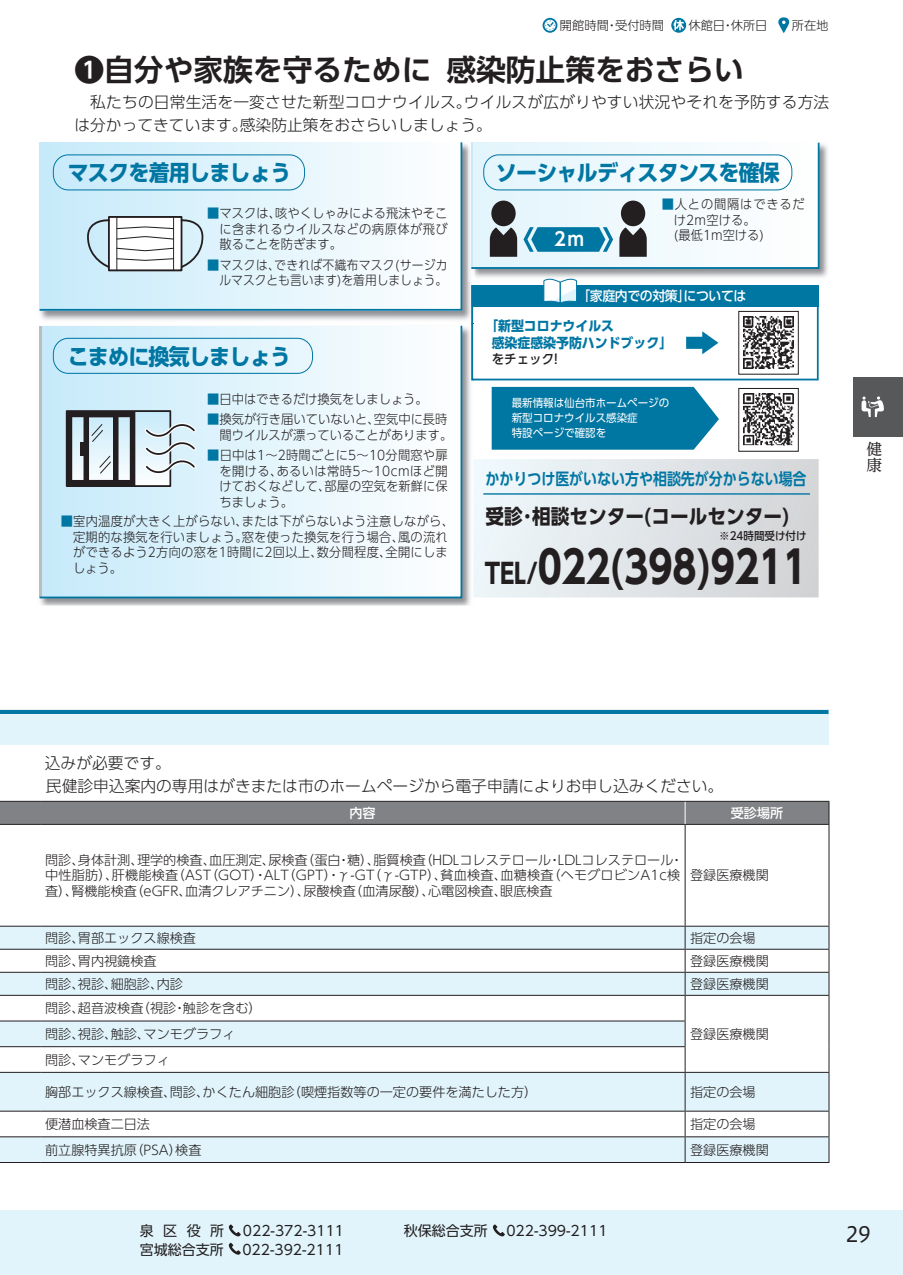
<style>
.page{position:relative;width:903px;height:1275px;background:#fff}
.page>*{position:absolute;margin:0;border:0;box-sizing:border-box;transform-origin:0 0}
.t1{font:700 44.27px "UD Shin Go Pro";color:#231f20;scale:.83 1}
.t2{font:700 29.75px "UD Shin Go Pro De";color:#231f20}
.t3{font:700 22.22px "UD Shin Go Pro";letter-spacing:-.035em;color:#0076a3;scale:.95 1}
.t4{font:21px "Hiragino UD Sans Std W4";color:#231f20}
.t5{font:700 20.3px "UD Shin Go Pro";color:#231f20;scale:.92 1}
.t6{font:700 18.55px "UD Shin Go Pro De";color:#fff;scale:.95 1}
.t7{font:700 16.28px "UD Shin Go Pro De";color:#0076a3;scale:.85 1}
.t8{font:300 15.75px/22.8px "UD Shin Go Pro";color:#231f20}
.t9{font:15.75px/15.8px "UD Reimin Pr 6";color:#231f20}
.t10{font:14px/19.2px "UD Shin Go Pro";color:#231f20}
.t11{font:700 13.65px/16.3px "UD Shin Go Pro";color:#0076a3;scale:.95 1}
.t12{font:500 13.65px "UD Shin Go Pro";letter-spacing:-.03em;color:#fff;scale:.95 1}
.t13{font:300 13.12px/15.8px "UD Shin Go Pro";color:#231f20}
.t14{font:500 13.12px "UD Shin Go Pro";color:#fff}
.t15{font:500 13.12px "UD Shin Go Pro";color:#231f20;scale:.95 1}
.t16{font:300 12.95px/15.6px "UD Shin Go Pro";letter-spacing:.005em;color:#231f20;text-align:justify;scale:.95 1}
.t17{font:300 12.95px/15.6px "UD Shin Go Pro";letter-spacing:.005em;color:#231f20;text-align:right;scale:.91 1}
.t18{font:300 12.95px "UD Shin Go Pro";letter-spacing:.07em;color:#231f20;scale:.95 1}
.t19{font:300 12.25px "UD Shin Go Pro";color:#231f20}
.t20{font:11.03px/14.7px "UD Shin Go Pro";color:#fff;scale:.95 1}
.t21{font:500 11.03px "UD Shin Go Pro";color:#231f20;scale:.95 1}
.s1{color:#0076a3}
.s2{font-size:27.65px}
</style>
<div class="page">
<div style="left:0;top:1210px;width:903px;height:65px;background:#e1f4fc"></div>
<svg style="left:228px;top:1224px;width:13px;height:13px"></svg>
<svg style="left:228px;top:1243px;width:13px;height:12px"></svg>
<svg style="left:493px;top:1224px;width:12px;height:13px"></svg>
<svg style="left:778px;top:17px;width:11px;height:16px"></svg>
<svg style="left:671px;top:18px;width:15px;height:15px"></svg>
<svg style="left:542px;top:18px;width:15px;height:15px"></svg>
<div style="left:853px;top:377px;width:50px;height:60px;background:#57585a"></div>
<svg style="left:861px;top:396px;width:23px;height:21px"></svg>
<svg style="left:0;top:709px;width:828px;height:6px;background:#4c9fbf"></svg>
<div style="left:0;top:715px;width:828px;height:30px;background:#e1f4fc"></div>
<svg style="left:0;top:927px;width:828px;height:235px;fill:#e1f4fc"></svg>
<hr style="left:0;top:824px;width:40px;height:1px;background:#231f20">
<hr style="left:40px;top:824px;width:645px;height:1px;background:#231f20">
<hr style="left:685px;top:824px;width:144px;height:1px;background:#231f20">
<hr style="left:685px;top:825px;width:1px;height:101px;background:#231f20">
<hr style="left:828px;top:825px;width:1px;height:101px;background:#231f20">
<hr style="left:0;top:926px;width:40px;height:1px;background:#231f20">
<hr style="left:40px;top:926px;width:645px;height:1px;background:#231f20">
<hr style="left:685px;top:926px;width:144px;height:1px;background:#231f20">
<hr style="left:0;top:949px;width:40px;height:1px;background:#231f20">
<hr style="left:40px;top:949px;width:645px;height:1px;background:#231f20">
<hr style="left:685px;top:949px;width:144px;height:1px;background:#231f20">
<hr style="left:0;top:972px;width:40px;height:1px;background:#231f20">
<hr style="left:40px;top:972px;width:645px;height:1px;background:#231f20">
<hr style="left:685px;top:972px;width:144px;height:1px;background:#231f20">
<hr style="left:0;top:995px;width:40px;height:1px;background:#231f20">
<hr style="left:40px;top:995px;width:645px;height:1px;background:#231f20">
<hr style="left:685px;top:995px;width:144px;height:1px;background:#231f20">
<hr style="left:0;top:1020px;width:40px;height:1px;background:#231f20">
<hr style="left:40px;top:1020px;width:645px;height:1px;background:#231f20">
<hr style="left:0;top:1046px;width:40px;height:1px;background:#231f20">
<hr style="left:40px;top:1046px;width:645px;height:1px;background:#231f20">
<svg style="left:685px;top:927px;width:1px;height:145px"></svg>
<svg style="left:828px;top:927px;width:1px;height:145px"></svg>
<hr style="left:0;top:1072px;width:40px;height:1px;background:#231f20">
<hr style="left:40px;top:1072px;width:645px;height:1px;background:#231f20">
<hr style="left:685px;top:1072px;width:144px;height:1px;background:#231f20">
<hr style="left:685px;top:1073px;width:1px;height:38px;background:#231f20">
<hr style="left:828px;top:1073px;width:1px;height:38px;background:#231f20">
<hr style="left:0;top:1111px;width:40px;height:1px;background:#231f20">
<hr style="left:40px;top:1111px;width:645px;height:1px;background:#231f20">
<hr style="left:685px;top:1111px;width:144px;height:1px;background:#231f20">
<hr style="left:0;top:1136px;width:40px;height:1px;background:#231f20">
<hr style="left:40px;top:1136px;width:645px;height:1px;background:#231f20">
<hr style="left:685px;top:1136px;width:144px;height:1px;background:#231f20">
<svg style="left:685px;top:1111px;width:1px;height:51px"></svg>
<svg style="left:828px;top:1111px;width:1px;height:51px"></svg>
<hr style="left:0;top:1162px;width:40px;height:1px;background:#231f20">
<hr style="left:40px;top:1162px;width:645px;height:1px;background:#231f20">
<hr style="left:685px;top:1162px;width:144px;height:1px;background:#231f20">
<svg style="left:0;top:801px;width:829px;height:23px;background:#7c7e81"></svg>
<img style="left:40px;top:144px;width:434px;height:462px">
<svg style="left:39px;top:324px;width:424px;height:275px"></svg>
<div style="left:53px;top:338px;width:260px;height:36px;border:1px solid #0076a3;border-radius:15px"></div>
<img style="left:40px;top:323px;width:431px;height:1px">
<svg style="left:39px;top:143px;width:424px;height:169px"></svg>
<div style="left:53px;top:154px;width:252px;height:36px;border:1px solid #0076a3;border-radius:15px"></div>
<div style="left:108px;top:216px;width:74px;height:55px;border:2px solid #231f20"></div>
<hr style="left:116px;top:217px;width:1px;height:53px;background:#231f20">
<hr style="left:173px;top:217px;width:1px;height:53px;background:#231f20">
<svg style="left:86px;top:218px;width:118px;height:51px"></svg>
<svg style="left:135px;top:413px;width:33px;height:71px"></svg>
<div style="left:66px;top:410px;width:105px;height:77px;border:2px solid #231f20"></div>
<svg style="left:67px;top:411px;width:68px;height:75px;background:#8c9499"></svg>
<svg style="left:141px;top:417px;width:59px;height:57px;background:#cbdce4"></svg>
<img style="left:469px;top:144px;width:359px;height:137px">
<svg style="left:470px;top:143px;width:350px;height:127px"></svg>
<svg style="left:471px;top:276px;width:348px;height:104px"></svg>
<div style="left:739px;top:311px;width:59px;height:63px;background:#fff"></div>
<div style="left:738px;top:311px;width:61px;height:64px;border:1px solid #231f20"></div>
<img style="left:744px;top:317px;width:49px;height:52px">
<svg style="left:492px;top:387px;width:227px;height:63px;background:#0f7ea8"></svg>
<div style="left:738px;top:388px;width:61px;height:64px;border:1px solid #231f20"></div>
<img style="left:744px;top:394px;width:49px;height:52px">
<svg style="left:473px;top:459px;width:346px;height:138px;background:#e0e5e8"></svg>
<hr style="left:483px;top:493px;width:327px;height:2px;background:#0076a3">
<p class="t19" style="left:560px;top:16px;width:106px">開館時間・受付時間</p>
<p class="t19" style="left:688px;top:16px;width:80px">休館日・休所日</p>
<p class="t19" style="left:792px;top:16px;width:38px">所在地</p>
<h2 class="t2" style="left:74px;top:45px;width:671px">❶自分や家族を守るために 感染防止策をおさらい</h2>
<p class="t8" style="left:74px;top:90px;width:756px">　私たちの日常生活を一変させた新型コロナウイルス。ウイルスが広がりやすい状況やそれを予防する方法は分かってきています。感染防止策をおさらいしましょう。</p>
<h3 class="t3" style="left:68px;top:155px;width:236px">マスクを着用しましょう</h3>
<p class="t16" style="left:219px;top:205px;width:242px;text-indent:-12px"><span class="s1">■</span>マスクは､咳やくしゃみによる飛沫やそこに含まれるウイルスなどの病原体が飛び散ることを防ぎます。</p>
<p class="t17" style="left:207px;top:256px;width:266px"><span class="s1">■</span>マスクは､できれば不織布マスク(サージカルマスクとも言います)を着用しましょう。</p>
<h3 class="t3" style="left:68px;top:338px;width:236px">こまめに換気しましょう</h3>
<p class="t16" style="left:207px;top:391px;width:227px"><span class="s1">■</span>日中はできるだけ換気をしましょう｡</p>
<p class="t16" style="left:207px;top:411px;width:254px;text-align:right"><span class="s1">■</span>換気が行き届いていないと､空気中に長時間ウイルスが漂っていることがあります｡</p>
<p class="t16" style="left:219px;top:447px;width:242px;text-indent:-12px"><span class="s1">■</span>日中は1～2時間ごとに5～10分間窓や扉を開ける､あるいは常時5～10cmほど開けておくなどして､部屋の空気を新鮮に保ちましょう。</p>
<p class="t16" style="left:73px;top:513px;width:396px;text-indent:-12px"><span class="s1">■</span>室内温度が大きく上がらない､または下がらないよう注意しながら､定期的な換気を行いましょう｡窓を使った換気を行う場合､風の流れができるよう2方向の窓を1時間に2回以上､数分間程度､全開にしましょう｡</p>
<h3 class="t3" style="left:496px;top:155px;width:300px">ソーシャルディスタンスを確保</h3>
<h3 class="t6" style="left:554px;top:224px;width:33px">2m</h3>
<p class="t18" style="left:662px;top:194px;width:152px"><span class="s1">■</span>人との間隔はできるだ</p>
<p class="t16" style="left:674px;top:211px;width:81px">け2ｍ空ける｡</p>
<p class="t16" style="left:662px;top:227px;width:109px">　(最低1m空ける)</p>
<p class="t12" style="left:584px;top:285px;width:173px">｢家庭内での対策｣については</p>
<p class="t11" style="left:492px;top:318px;width:185px">｢新型コロナウイルス<br>感染症感染予防ハンドブック｣</p>
<p class="t15" style="left:492px;top:348px;width:71px">をチェック!</p>
<p class="t20" style="left:512px;top:395px;width:167px">最新情報は仙台市ホームページの新型コロナウイルス感染症<br>特設ページで確認を</p>
<p class="t7" style="left:485px;top:466px;width:379px">かかりつけ医がいない方や相談先が分からない場合</p>
<h3 class="t5" style="left:485px;top:500px;width:332px">受診･相談センター(コールセンター)</h3>
<p class="t21" style="left:719px;top:527px;width:93px">※24時間受け付け</p>
<h1 class="t1" style="left:485px;top:531px;width:390px"><span class="s2">TEL/</span>022(398)9211</h1>
<p class="t9" style="left:866px;top:441px;width:17px">健康</p>
<p class="t8" style="left:-2px;top:751px;width:727px">　　　込みが必要です。<br>　　　民健診申込案内の専用はがきまたは市のホームページから電子申請によりお申し込みください。</p>
<p class="t14" style="left:349px;top:802px;width:28px">内容</p>
<p class="t14" style="left:731px;top:802px;width:54px">受診場所</p>
<p class="t13" style="left:45px;top:851px;width:640px">問診、身体計測、理学的検査、血圧測定、尿検査（蛋白・糖）、脂質検査（HDLコレステロール・LDLコレステロール・中性脂肪）、肝機能検査（AST（GOT）・ALT（GPT）・γ-GT（γ-GTP）、貧血検査、血糖検査（ヘモグロビンA1c検査）、腎機能検査（eGFR、血清クレアチニン）、尿酸検査（血清尿酸）、心電図検査、眼底検査</p>
<p class="t13" style="left:690px;top:867px;width:80px">登録医療機関</p>
<p class="t13" style="left:45px;top:929px;width:152px">問診、胃部エックス線検査</p>
<p class="t13" style="left:690px;top:929px;width:67px">指定の会場</p>
<p class="t13" style="left:45px;top:952px;width:113px">問診、胃内視鏡検査</p>
<p class="t13" style="left:690px;top:952px;width:80px">登録医療機関</p>
<p class="t13" style="left:45px;top:975px;width:139px">問診、視診、細胞診、内診</p>
<p class="t13" style="left:690px;top:975px;width:80px">登録医療機関</p>
<p class="t13" style="left:45px;top:995px;width:218px;line-height:25.7px">問診、超音波検査（視診・触診を含む）問診、視診、触診、マンモグラフィ</p>
<p class="t13" style="left:690px;top:1025px;width:80px">登録医療機関</p>
<p class="t13" style="left:45px;top:1051px;width:126px">問診、マンモグラフィ</p>
<p class="t13" style="left:45px;top:1083px;width:494px">胸部エックス線検査、問診、かくたん細胞診（喫煙指数等の一定の要件を満たした方）</p>
<p class="t13" style="left:690px;top:1083px;width:67px">指定の会場</p>
<p class="t13" style="left:45px;top:1116px;width:106px">便潜血検査二日法</p>
<p class="t13" style="left:690px;top:1116px;width:67px">指定の会場</p>
<p class="t13" style="left:45px;top:1141px;width:158px">前立腺特異抗原（PSA）検査</p>
<p class="t13" style="left:690px;top:1141px;width:80px">登録医療機関</p>
<p class="t10" style="left:140px;top:1220px;width:206px">泉 区 役 所　 022-372-3111宮城総合支所　 022-392-2111</p>
<p class="t10" style="left:404px;top:1220px;width:205px">秋保総合支所　 022-399-2111</p>
<h3 class="t4" style="left:846px;top:1219px;width:27px">29</h3>
</div>
